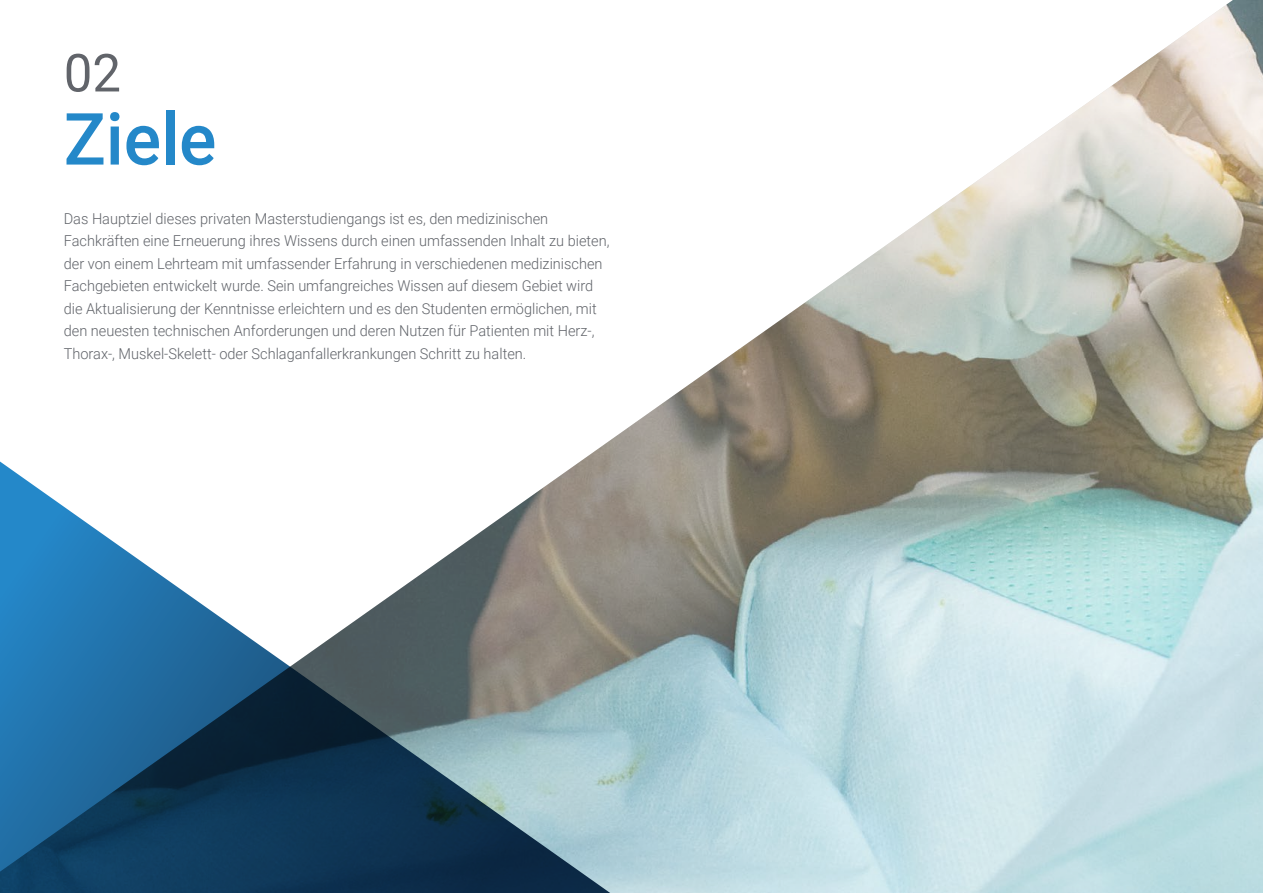
<style>
.page{position:relative;width:1263px;height:893px;background:#fff}
.page>*{position:absolute;margin:0;border:0;box-sizing:border-box;transform-origin:0 0}
.t1{font:500 72px "Roboto";color:#2488c9}
.t2{font:52.5px "Roboto";color:#61646a}
.t3{font:300 15px/22.5px "Roboto";color:#61646a}
</style>
<div class="page">
<img style="left:602px;top:0;width:661px;height:893px">
<svg style="left:0;top:446px;width:640px;height:447px"></svg>
<h2 class="t2" style="left:64px;top:36px;width:59px">02</h2>
<h1 class="t1" style="left:64px;top:89px;width:154px">Ziele</h1>
<p class="t3" style="left:64px;top:207px;width:547px">Das Hauptziel dieses privaten Masterstudiengangs ist es, den medizinischen Fachkräften eine Erneuerung ihres Wissens durch einen umfassenden Inhalt zu bieten, der von einem Lehrteam mit umfassender Erfahrung in verschiedenen medizinischen Fachgebieten entwickelt wurde. Sein umfangreiches Wissen auf diesem Gebiet wird die Aktualisierung der Kenntnisse erleichtern und es den Studenten ermöglichen, mit den neuesten technischen Anforderungen und deren Nutzen für Patienten mit Herz-, Thorax-, Muskel-Skelett- oder Schlaganfallerkrankungen Schritt zu halten.</p>
</div>
